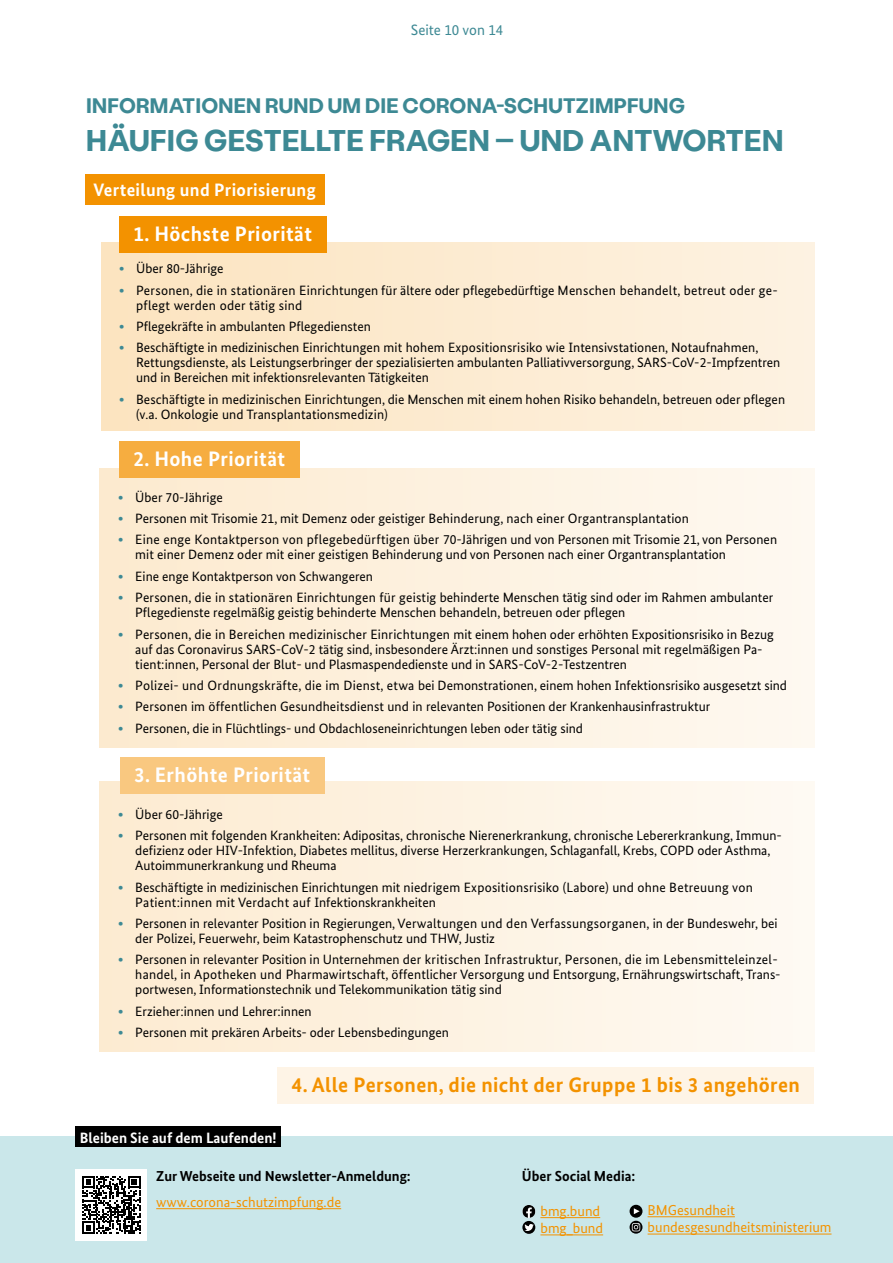
<style>
.page{position:relative;width:893px;height:1263px;background:#fff}
.page>*{position:absolute;margin:0;border:0;box-sizing:border-box;transform-origin:0 0}
.t1{font:700 30px "Stabil Grotesk";letter-spacing:.01em;color:#3d8994}
.t2{font:700 21px "Bundes Sans";letter-spacing:.02em;color:#fff}
.t3{font:700 21px "Bundes Sans";letter-spacing:.02em;color:#f39200}
.t4{font:700 21px "Stabil Grotesk";letter-spacing:.01em;color:#3d8994}
.t5{font:700 18px "Bundes Sans";letter-spacing:.02em;color:#fff}
.t6{font:700 15px "Bundes Sans";color:#fff}
.t7{font:15px "Bundes Sans";color:#3d8994}
.t8{font:700 14.55px "Bundes Sans";color:#000}
.t9{font:14.4px/17.2px "Bundes Sans";color:#f39200}
.t10{font:700 14.4px "Bundes Sans";color:#000}
.t11{font:13.5px/15px "Bundes Sans";color:#000}
.t12{font:13.5px/15px "Bundes Sans";letter-spacing:.02em;color:#000}
.s1{font-weight:700;color:#3d8994}
</style>
<div class="page">
<div style="left:0;top:1137px;width:893px;height:126px;background:#cae7ea"></div>
<div style="left:75px;top:1127px;width:206px;height:20px;background:#000"></div>
<hr style="left:156px;top:1208px;width:185px;height:1px;background:#f39200">
<div style="left:75px;top:1169px;width:72px;height:72px;background:#fff"></div>
<svg style="left:82px;top:1176px;width:58px;height:58px"></svg>
<hr style="left:648px;top:1216px;width:87px;height:1px;background:#f39200">
<hr style="left:648px;top:1233px;width:183px;height:1px;background:#f39200">
<svg style="left:522px;top:1205px;width:13px;height:13px"></svg>
<svg style="left:522px;top:1221px;width:13px;height:13px"></svg>
<svg style="left:524px;top:1224px;width:10px;height:7px"></svg>
<div style="left:630px;top:1205px;width:12px;height:13px;background:#000;border-radius:50%"></div>
<svg style="left:634px;top:1208px;width:6px;height:6px"></svg>
<svg style="left:630px;top:1221px;width:12px;height:12px"></svg>
<svg style="left:632px;top:1223px;width:8px;height:8px"></svg>
<hr style="left:540px;top:1217px;width:60px;height:1px;background:#f39200">
<hr style="left:540px;top:1234px;width:63px;height:1px;background:#f39200">
<div style="left:85px;top:174px;width:239px;height:31px;background:#f39200"></div>
<div style="left:101px;top:242px;width:713px;height:189px;background:linear-gradient(to right,#fce4bf,#fdf2e2)"></div>
<div style="left:119px;top:217px;width:207px;height:36px;background:#f39200"></div>
<div style="left:100px;top:468px;width:714px;height:279px;background:linear-gradient(to right,#fceacf,#fef9f1)"></div>
<div style="left:119px;top:441px;width:180px;height:36px;background:#f6ad40"></div>
<div style="left:100px;top:782px;width:714px;height:270px;background:linear-gradient(to right,#fdebd1,#fefaf3)"></div>
<div style="left:120px;top:757px;width:205px;height:36px;background:#f9c880"></div>
<div style="left:277px;top:1067px;width:537px;height:36px;background:#fef4e6"></div>
<p class="t7" style="left:411px;top:21px;width:94px">Seite 10 von 14</p>
<h2 class="t4" style="left:86px;top:91px;width:600px">INFORMATIONEN RUND UM DIE CORONA-SCHUTZIMPFUNG</h2>
<h1 class="t1" style="left:86px;top:120px;width:699px">HÄUFIG GESTELLTE FRAGEN – UND ANTWORTEN</h1>
<h3 class="t5" style="left:94px;top:179px;width:224px">Verteilung und Priorisierung</h3>
<h2 class="t2" style="left:134px;top:221px;width:180px">1. Höchste Priorität</h2>
<p class="t11" style="left:119px;top:261px;width:106px"><span class="s1">•</span> Über 80-Jährige</p>
<p class="t12" style="left:136px;top:282px;width:643px;text-indent:-17px"><span class="s1">•</span> Personen, die in stationären Einrichtungen für ältere oder pflegebedürftige Menschen behandelt, betreut oder ge&shy;pflegt werden oder tätig sind</p>
<p class="t11" style="left:119px;top:319px;width:253px"><span class="s1">•</span> Pflegekräfte in ambulanten Pflegediensten</p>
<p class="t11" style="left:136px;top:340px;width:646px;text-indent:-17px"><span class="s1">•</span> Beschäftigte in medizinischen Einrichtungen mit hohem Expositionsrisiko wie Intensivstationen, Notaufnahmen,<br>Rettungsdienste, als Leistungserbringer der spezialisierten ambulanten Palliativversorgung, SARS-CoV-2-Impfzentren und in Bereichen mit infektionsrelevanten Tätigkeiten</p>
<p class="t11" style="left:136px;top:391px;width:650px;text-indent:-17px"><span class="s1">•</span> Beschäftigte in medizinischen Einrichtungen, die Menschen mit einem hohen Risiko behandeln, betreuen oder pflegen (v.a. Onkologie und Transplantationsmedizin)</p>
<h2 class="t2" style="left:134px;top:446px;width:153px">2. Hohe Priorität</h2>
<p class="t11" style="left:118px;top:489px;width:106px"><span class="s1">•</span> Über 70-Jährige</p>
<p class="t11" style="left:118px;top:511px;width:572px"><span class="s1">•</span> Personen mit Trisomie 21, mit Demenz oder geistiger Behinderung, nach einer Organtransplantation</p>
<p class="t11" style="left:135px;top:532px;width:643px;text-indent:-17px"><span class="s1">•</span> Eine enge Kontaktperson von pflegebedürftigen über 70-Jährigen und von Personen mit Trisomie 21, von Personen mit einer Demenz oder mit einer geistigen Behinderung und von Personen nach einer Organtransplantation</p>
<p class="t11" style="left:118px;top:568px;width:256px"><span class="s1">•</span> Eine enge Kontaktperson von Schwangeren</p>
<p class="t11" style="left:135px;top:590px;width:640px;text-indent:-17px"><span class="s1">•</span> Personen, die in stationären Einrichtungen für geistig behinderte Menschen tätig sind oder im Rahmen ambulanter<br>Pflegedienste regelmäßig geistig behinderte Menschen behandeln, betreuen oder pflegen</p>
<p class="t11" style="left:135px;top:626px;width:640px;text-indent:-17px"><span class="s1">•</span> Personen, die in Bereichen medizinischer Einrichtungen mit einem hohen oder erhöhten Expositionsrisiko in Bezug auf das Coronavirus SARS-CoV-2 tätig sind, insbesondere Ärzt:innen und sonstiges Personal mit regelmäßigen Pa&shy;tient:innen, Personal der Blut- und Plasmaspendedienste und in SARS-CoV-2-Testzentren</p>
<p class="t11" style="left:118px;top:678px;width:670px"><span class="s1">•</span> Polizei- und Ordnungskräfte, die im Dienst, etwa bei Demonstrationen, einem hohen Infektionsrisiko ausgesetzt sind</p>
<p class="t11" style="left:118px;top:699px;width:593px"><span class="s1">•</span> Personen im öffentlichen Gesundheitsdienst und in relevanten Positionen der Krankenhausinfrastruktur</p>
<p class="t11" style="left:118px;top:720px;width:466px"><span class="s1">•</span> Personen, die in Flüchtlings- und Obdachloseneinrichtungen leben oder tätig sind</p>
<h2 class="t2" style="left:134px;top:762px;width:178px">3. Erhöhte Priorität</h2>
<p class="t11" style="left:118px;top:806px;width:106px"><span class="s1">•</span> Über 60-Jährige</p>
<p class="t11" style="left:135px;top:828px;width:648px;text-indent:-17px"><span class="s1">•</span> Personen mit folgenden Krankheiten: Adipositas, chronische Nierenerkrankung, chronische Lebererkrankung, Immun&shy;defizienz oder HIV-Infektion, Diabetes mellitus, diverse Herzerkrankungen, Schlaganfall, Krebs, COPD oder Asthma,<br>Autoimmunerkrankung und Rheuma</p>
<p class="t11" style="left:135px;top:879px;width:619px;text-indent:-17px"><span class="s1">•</span> Beschäftigte in medizinischen Einrichtungen mit niedrigem Expositionsrisiko (Labore) und ohne Betreuung von<br>Patient:innen mit Verdacht auf Infektionskrankheiten</p>
<p class="t11" style="left:135px;top:916px;width:644px;text-indent:-17px"><span class="s1">•</span> Personen in relevanter Position in Regierungen, Verwaltungen und den Verfassungsorganen, in der Bundeswehr, bei der Polizei, Feuerwehr, beim Katastrophenschutz und THW, Justiz</p>
<p class="t11" style="left:135px;top:952px;width:647px;text-indent:-17px"><span class="s1">•</span> Personen in relevanter Position in Unternehmen der kritischen Infrastruktur, Personen, die im Lebensmitteleinzel&shy;handel, in Apotheken und Pharmawirtschaft, öffentlicher Versorgung und Entsorgung, Ernährungswirtschaft, Trans&shy;portwesen, Informationstechnik und Telekommunikation tätig sind</p>
<p class="t11" style="left:118px;top:1003px;width:195px"><span class="s1">•</span> Erzieher:innen und Lehrer:innen</p>
<p class="t11" style="left:118px;top:1025px;width:332px"><span class="s1">•</span> Personen mit prekären Arbeits- oder Lebensbedingungen</p>
<h2 class="t3" style="left:292px;top:1072px;width:510px">4. Alle Personen, die nicht der Gruppe 1 bis 3 angehören</h2>
<p class="t6" style="left:80px;top:1128px;width:198px">Bleiben Sie auf dem Laufenden!</p>
<p class="t10" style="left:156px;top:1167px;width:256px">Zur Webseite und Newsletter-Anmeldung:</p>
<p class="t9" style="left:156px;top:1193px;width:186px">www.corona-schutzimpfung.de</p>
<p class="t8" style="left:522px;top:1167px;width:115px">Über Social Media:</p>
<p class="t9" style="left:540px;top:1202px;width:64px">bmg.bund bmg_bund</p>
<p class="t9" style="left:648px;top:1201px;width:185px">BMGesundheit bundesgesundheitsministerium</p>
</div>
